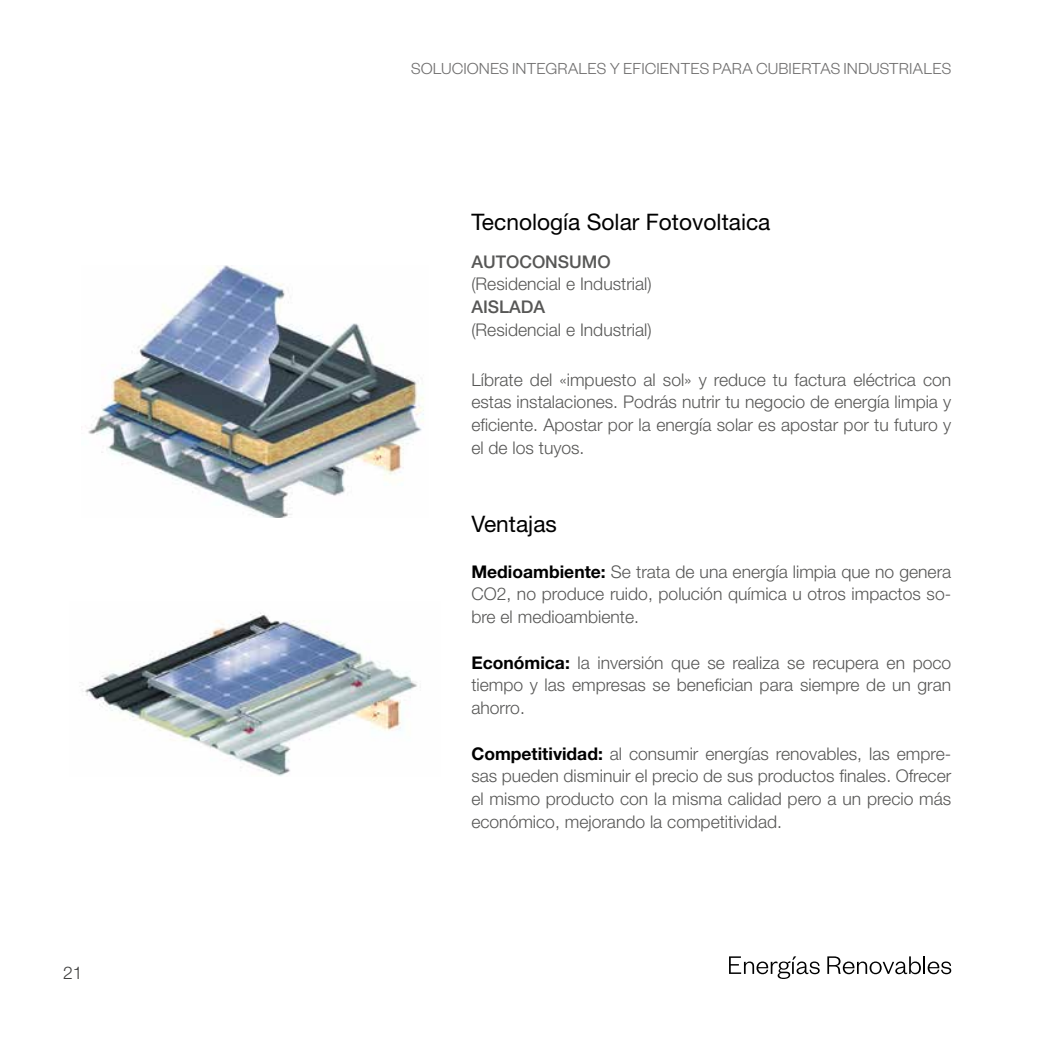
<style>
.page{position:relative;width:1042px;height:1042px;background:#fff}
.page>*{position:absolute;margin:0;border:0;box-sizing:border-box;transform-origin:0 0}
.t1{font:22.75px "Helvetica Neue LT Std";color:#000}
.t2{font:300 17.5px/22.8px "Helvetica Neue LT Std";color:#575756;text-align:justify}
.t3{font:300 17.5px "Founders Grotesk";color:#706f6f}
.t4{font:500 17.5px "Helvetica Neue LT Std";color:#575756}
.t5{font:300 17.5px "Helvetica Neue LT Std";color:#3f3f3e}
.s1{font-weight:700;color:#000}
</style>
<div class="page">
<img style="left:80px;top:612px;width:337px;height:164px">
<img style="left:88px;top:266px;width:336px;height:251px">
<svg style="left:729px;top:956px;width:90px;height:23px"></svg>
<svg style="left:827px;top:956px;width:124px;height:18px"></svg>
<p class="t5" style="left:63px;top:962px;width:21px">21</p>
<p class="t3" style="left:411px;top:58px;width:542px">SOLUCIONES INTEGRALES Y EFICIENTES PARA CUBIERTAS INDUSTRIALES</p>
<h1 class="t1" style="left:471px;top:209px;width:301px">Tecnología Solar Fotovoltaica</h1>
<p class="t4" style="left:471px;top:251px;width:141px">AUTOCONSUMO</p>
<p class="t2" style="left:471px;top:272px;width:182px">(Residencial e Industrial)</p>
<p class="t4" style="left:471px;top:296px;width:75px">AISLADA</p>
<p class="t2" style="left:471px;top:318px;width:182px">(Residencial e Industrial)</p>
<p class="t2" style="left:471px;top:368px;width:481px">Líbrate del «impuesto al sol» y reduce tu factura eléctrica con estas instalaciones. Podrás nutrir tu negocio de energía limpia y eficiente. Apostar por la energía solar es apostar por tu futuro y el de los tuyos.</p>
<h1 class="t1" style="left:471px;top:510px;width:87px">Ventajas</h1>
<p class="t2" style="left:471px;top:560px;width:481px"><span class="s1">Medioambiente:</span> Se trata de una energía limpia que no genera CO2, no produce ruido, polución química u otros impactos so&shy;bre el medioambiente.</p>
<p class="t2" style="left:471px;top:651px;width:481px"><span class="s1">Económica:</span> la inversión que se realiza se recupera en poco tiempo y las empresas se benefician para siempre de un gran ahorro.</p>
<p class="t2" style="left:471px;top:742px;width:481px"><span class="s1">Competitividad:</span> al consumir energías renovables, las empre&shy;sas pueden disminuir el precio de sus productos finales. Ofrecer el mismo producto con la misma calidad pero a un precio más económico, mejorando la competitividad.</p>
</div>
